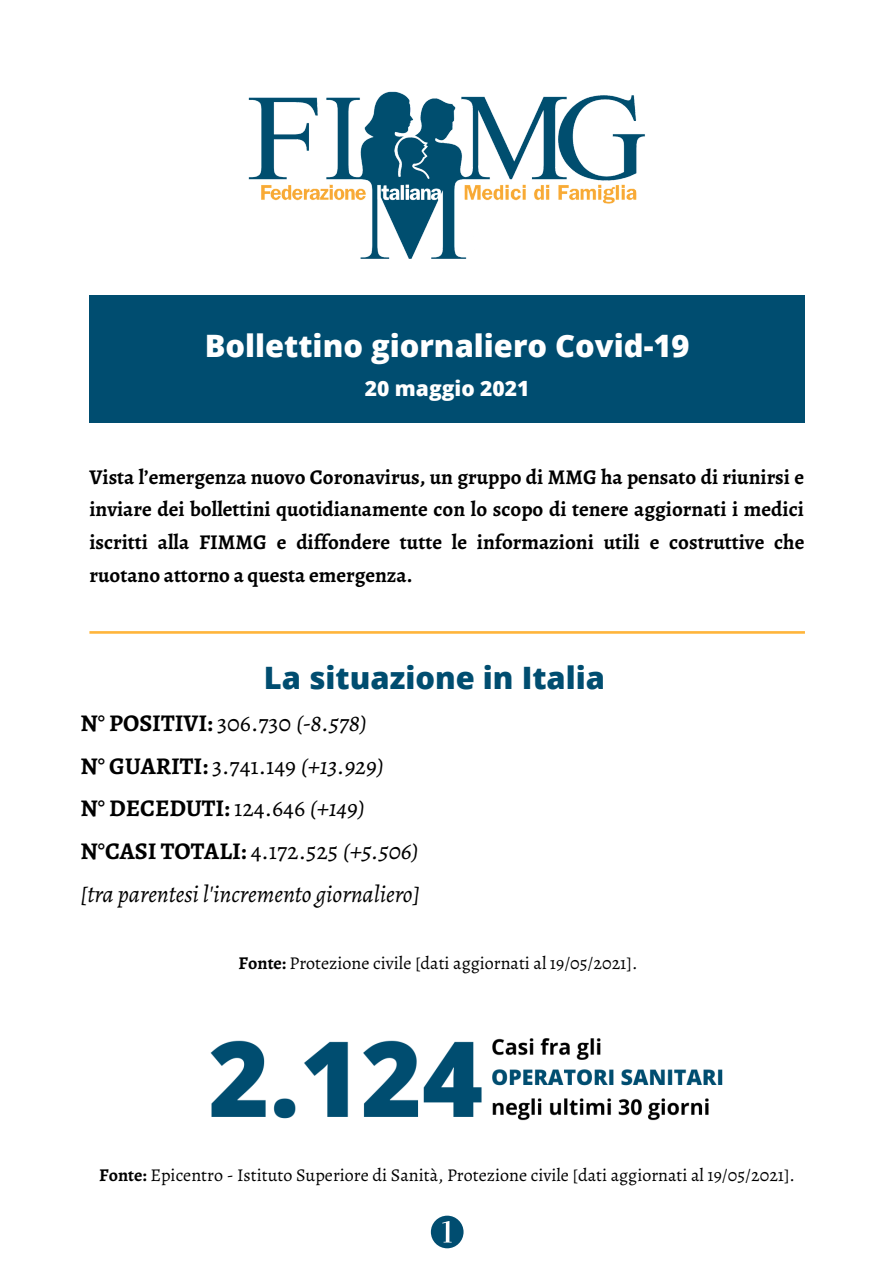
<style>
.page{position:relative;width:894px;height:1264px;background:#fff}
.page>*{position:absolute;margin:0;border:0;box-sizing:border-box;transform-origin:0 0}
.t1{font:800 30.9px "Open Sans";color:#fff}
.t2{font:800 30.9px "Open Sans";color:#004d70}
.t3{font:700 24px "Alegreya";color:#000}
.t4{font:italic 24px "Alegreya";color:#000}
.t5{font:700 21px/32.7px "Alegreya";color:#000;text-align:justify}
.t6{font:800 21px "Open Sans";color:#fff}
.t7{font:18px "Alegreya";color:#000}
.s1{font-weight:400}
.s2{font-weight:400;font-style:italic}
.s3{font-weight:700}
</style>
<div class="page">
<img style="left:248px;top:91px;width:397px;height:168px">
<svg style="left:89px;top:631px;width:715px;height:2px"></svg>
<div style="left:89px;top:295px;width:715px;height:127px;background:#004d70"></div>
<svg style="left:431px;top:1215px;width:32px;height:33px"></svg>
<img style="left:210px;top:1038px;width:513px;height:83px">
<p class="t1" style="left:204px;top:324px;width:486px">Bollettino giornaliero Covid-19</p>
<p class="t6" style="left:365px;top:373px;width:166px">20 maggio 2021</p>
<p class="t5" style="left:89px;top:460px;width:716px">Vista l’emergenza nuovo Coronavirus, un gruppo di MMG ha pensato di riunirsi e inviare dei bollettini quotidianamente con lo scopo di tenere aggiornati i medici iscritti alla FIMMG e diffondere tutte le informazioni utili e costruttive che ruotano attorno a questa emergenza.</p>
<p class="t2" style="left:264px;top:656px;width:342px">La situazione in Italia</p>
<p class="t3" style="left:80px;top:706px;width:288px">N° POSITIVI: <span class="s1">306.730</span> <span class="s2">(-8.578)</span></p>
<p class="t3" style="left:80px;top:749px;width:305px">N° GUARITI: <span class="s1">3.741.149</span> <span class="s2">(+13.929)</span></p>
<p class="t3" style="left:80px;top:792px;width:286px">N° DECEDUTI: <span class="s1">124.646</span> <span class="s2">(+149)</span></p>
<p class="t3" style="left:80px;top:834px;width:340px">N°CASI TOTALI: <span class="s1">4.172.525</span> <span class="s2">(+5.506)</span></p>
<p class="t4" style="left:80px;top:877px;width:341px">[tra parentesi l'incremento giornaliero]</p>
<p class="t7" style="left:238px;top:950px;width:400px"><span class="s3">Fonte:</span> Protezione civile [dati aggiornati al 19/05/2021].</p>
<p class="t7" style="left:99px;top:1162px;width:697px"><span class="s3">Fonte:</span> Epicentro - Istituto Superiore di Sanità, Protezione civile [dati aggiornati al 19/05/2021].</p>
</div>
